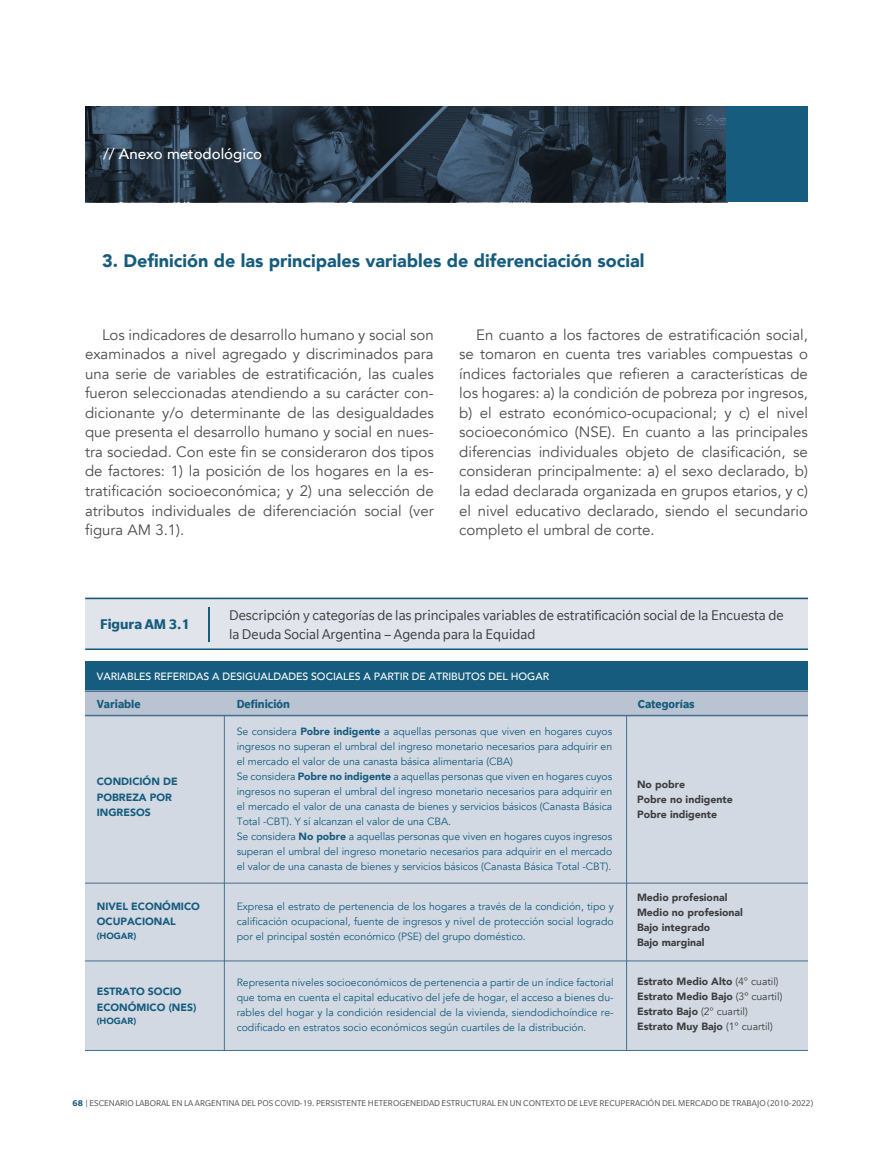
<style>
.page{position:relative;width:893px;height:1149px;background:#fff}
.page>*{position:absolute;margin:0;border:0;box-sizing:border-box;transform-origin:0 0}
.t1{font:900 18px "Avenir";color:#165c7e}
.t2{font:15.15px/18px "Slate";color:#3e3e3f}
.t3{font:700 15.15px "Slate";color:#165c7e}
.bloque-texto{font:15px/19.5px "Avenir";color:#4b4c4d;text-align:justify}
.t4{font:500 15px "Avenir";color:#fff}
.t5{font:700 12.6px "Slate";color:#165c7e;scale:.95 1}
.t6{font:10.5px/15px "Avenir";letter-spacing:-.005em;color:#165c7e;text-align:justify}
.t7{font:900 10.5px/15px "Avenir";color:#3e3e3f}
.t8{font:900 10.5px/15.6px "Avenir";color:#165c7e}
.t9{font:500 10.5px "Avenir";letter-spacing:-.005em;color:#fff}
.t10{font:9.15px "Slate";color:#4b4c4d}
.t11{font:900 9px "Avenir";color:#165c7e}
.s1{font-weight:900}
.s2{font-weight:400}
.s3{font-weight:700;color:#165c7e}
</style>
<div class="page">
<div style="left:85px;top:661px;width:723px;height:29px;background:#165c7e"></div>
<div style="left:85px;top:690px;width:723px;height:360px;background:#d2d9e3"></div>
<hr style="left:224px;top:706px;width:1px;height:344px;background:#447090">
<hr style="left:626px;top:706px;width:1px;height:344px;background:#447090">
<hr style="left:85px;top:882px;width:723px;height:1px;background:#447090">
<hr style="left:85px;top:960px;width:723px;height:1px;background:#447090">
<hr style="left:85px;top:1049px;width:723px;height:1px;background:#447090">
<div style="left:85px;top:691px;width:723px;height:23px;background:#b9c3d2"></div>
<hr style="left:85px;top:714px;width:723px;height:2px;background:#447090">
<hr style="left:85px;top:690px;width:723px;height:1px;background:#447090">
<div style="left:85px;top:597px;width:723px;height:52px;background:#e1e4eb"></div>
<hr style="left:208px;top:607px;width:1px;height:34px;background:#165c7e">
<hr style="left:85px;top:648px;width:723px;height:1px;background:#165c7e">
<hr style="left:85px;top:597px;width:723px;height:2px;background:#165c7e">
<svg style="left:85px;top:106px;width:641px;height:96px;background:#263544"></svg>
<div style="left:726px;top:106px;width:82px;height:96px;background:#165c7e"></div>
<p class="t4" style="left:103px;top:141px;width:161px">// Anexo metodológico</p>
<p class="t1" style="left:102px;top:245px;width:544px">3. Definición de las principales variables de diferenciación social</p>
<p class="bloque-texto" style="left:85px;top:325px;width:350px;text-indent:17px">Los indicadores de desarrollo humano y social son examinados a nivel agregado y discriminados para una serie de variables de estratificación, las cuales fueron seleccionadas atendiendo a su carácter con&shy;dicionante y/o determinante de las desigualdades que presenta el desarrollo humano y social en nues&shy;tra sociedad. Con este fin se consideraron dos tipos de factores: 1) la posición de los hogares en la es&shy;tratificación socioeconómica; y 2) una selección de atributos individuales de diferenciación social (ver figura AM 3.1).</p>
<p class="bloque-texto" style="left:459px;top:325px;width:350px;text-indent:17px">En cuanto a los factores de estratificación social, se tomaron en cuenta tres variables compuestas o índices factoriales que refieren a características de los hogares: a) la condición de pobreza por ingresos, b) el estrato económico-ocupacional; y c) el nivel socioeconómico (NSE). En cuanto a las principales diferencias individuales objeto de clasificación, se consideran principalmente: a) el sexo declarado, b) la edad declarada organizada en grupos etarios, y c) el nivel educativo declarado, siendo el secundario completo el umbral de corte.</p>
<p class="t3" style="left:100px;top:615px;width:91px">Figura AM 3.1</p>
<p class="t2" style="left:229px;top:606px;width:556px">Descripción y categorías de las principales variables de estratificación social de la Encuesta de la Deuda Social Argentina – Agenda para la Equidad</p>
<p class="t9" style="left:97px;top:667px;width:454px">VARIABLES REFERIDAS A DESIGUALDADES SOCIALES A PARTIR DE ATRIBUTOS DEL HOGAR</p>
<p class="t5" style="left:97px;top:697px;width:48px">Variable</p>
<p class="t5" style="left:237px;top:697px;width:58px">Definición</p>
<p class="t5" style="left:638px;top:697px;width:61px">Categorías</p>
<p class="t8" style="left:97px;top:773px;width:82px">CONDICIÓN DE<br>POBREZA POR<br>INGRESOS</p>
<p class="t8" style="left:97px;top:897px;width:105px">NIVEL ECONÓMICO<br>OCUPACIONAL</p>
<p class="t11" style="left:97px;top:928px;width:41px">(HOGAR)</p>
<p class="t8" style="left:97px;top:982px;width:101px">ESTRATO SOCIO<br>ECONÓMICO (NES)</p>
<p class="t11" style="left:97px;top:1013px;width:41px">(HOGAR)</p>
<p class="t6" style="left:237px;top:724px;width:377px;text-align:left">Se considera <span class="s1">Pobre indigente</span> a aquellas personas que viven en hogares cuyos ingresos no superan el umbral del ingreso monetario necesarios para adquirir en el mercado el valor de una canasta básica alimentaria (CBA)<br>Se considera <span class="s1">Pobre no indigente</span> a aquellas personas que viven en hogares cuyos ingresos no superan el umbral del ingreso monetario necesarios para adquirir en el mercado el valor de una canasta de bienes y servicios básicos (Canasta Básica Total -CBT). Y sí alcanzan el valor de una CBA.<br>Se considera <span class="s1">No pobre</span> a aquellas personas que viven en hogares cuyos ingresos superan el umbral del ingreso monetario necesarios para adquirir en el mercado el valor de una canasta de bienes y servicios básicos (Canasta Básica Total -CBT).</p>
<p class="t6" style="left:237px;top:898px;width:379px">Expresa el estrato de pertenencia de los hogares a través de la condición, tipo y calificación ocupacional, fuente de ingresos y nivel de protección social logrado por el principal sostén económico (PSE) del grupo doméstico.</p>
<p class="t6" style="left:237px;top:974px;width:379px">Representa niveles socioeconómicos de pertenencia a partir de un índice factorial que toma en cuenta el capital educativo del jefe de hogar, el acceso a bienes du&shy;rables del hogar y la condición residencial de la vivienda, siendodichoíndice re&shy;codificado en estratos socio económicos según cuartiles de la distribución.</p>
<p class="t7" style="left:637px;top:776px;width:97px">No pobre<br>Pobre no indigente<br>Pobre indigente</p>
<p class="t7" style="left:637px;top:889px;width:107px">Medio profesional<br>Medio no profesional<br>Bajo integrado<br>Bajo marginal</p>
<p class="t7" style="left:637px;top:972px;width:147px">Estrato Medio Alto <span class="s2">(4° cuatil)<br></span>Estrato Medio Bajo <span class="s2">(3º cuartil)<br></span>Estrato Bajo <span class="s2">(2° cuartil)<br></span>Estrato Muy Bajo <span class="s2">(1° cuartil)</span></p>
<p class="t7" style="left:637px;top:1094px;width:137px">Otras áreas metropolitanas</p>
<p class="t10" style="left:72px;top:1098px;width:742px"><span class="s3">68</span> | ESCENARIO LABORAL EN LA ARGENTINA DEL POS COVID-19. PERSISTENTE HETEROGENEIDAD ESTRUCTURAL EN UN CONTEXTO DE LEVE RECUPERACIÓN DEL MERCADO DE TRABAJO (2010-2022)</p>
</div>
